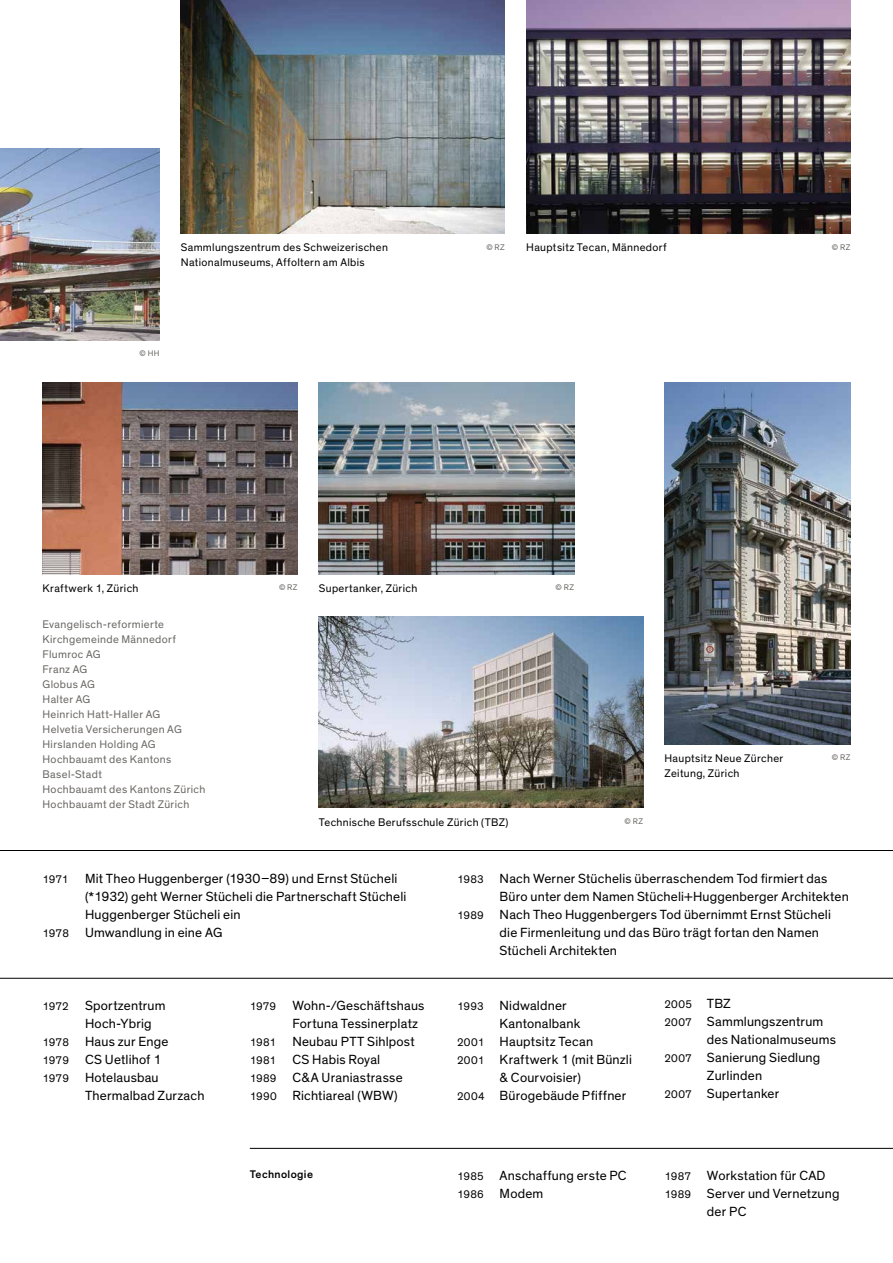
<style>
.page{position:relative;width:893px;height:1263px;background:#fff}
.page>*{position:absolute;margin:0;border:0;box-sizing:border-box;transform-origin:0 0}
.t1{font:13.5px/18px "Theinhardt Stuecheli";letter-spacing:.015em;color:#000}
.t2{font:11.25px/15px "Theinhardt Stuecheli";letter-spacing:.03em;color:#6a6864}
.t3{font:11.25px/15px "Theinhardt Stuecheli";letter-spacing:.03em;color:#000}
.t4{font:700 11.25px "Theinhardt Stuecheli";letter-spacing:.03em;color:#000}
.t5{font:8.25px "Theinhardt Stuecheli";letter-spacing:.055em;color:#6a6864}
.s1{font-size:11.25px}
.s2{font-size:13.5px}
</style>
<div class="page">
<img style="left:181px;top:0;width:324px;height:234px">
<img style="left:0;top:149px;width:159px;height:191px">
<img style="left:43px;top:383px;width:255px;height:191px">
<img style="left:319px;top:617px;width:324px;height:191px">
<img style="left:664px;top:383px;width:186px;height:361px">
<img style="left:526px;top:0;width:324px;height:234px">
<img style="left:319px;top:383px;width:255px;height:191px">
<hr style="left:0;top:978px;width:893px;height:1px;background:#000">
<hr style="left:0;top:850px;width:893px;height:1px;background:#000">
<hr style="left:250px;top:1148px;width:643px;height:1px;background:#000">
<p class="t3" style="left:181px;top:240px;width:209px">Sammlungszentrum des Schweizerischen</p>
<p class="t5" style="left:486px;top:242px;width:20px">© RZ</p>
<p class="t5" style="left:832px;top:242px;width:20px">© RZ</p>
<p class="t3" style="left:181px;top:255px;width:186px">Nationalmuseums, Affoltern am Albis</p>
<p class="t3" style="left:526px;top:240px;width:142px">Hauptsitz Tecan, Männedorf</p>
<p class="t5" style="left:139px;top:349px;width:21px">© HH</p>
<p class="t3" style="left:43px;top:581px;width:97px">Kraftwerk 1, Zürich</p>
<p class="t3" style="left:319px;top:581px;width:100px">Supertanker, Zürich</p>
<p class="t5" style="left:279px;top:583px;width:20px">© RZ</p>
<p class="t5" style="left:555px;top:583px;width:20px">© RZ</p>
<p class="t2" style="left:43px;top:617px;width:164px">Evangelisch-reformierte<br>Kirchgemeinde Männedorf<br>Flumroc AG<br>Franz AG<br>Globus AG<br>Halter AG<br>Heinrich Hatt-Haller AG<br>Helvetia Versicherungen AG<br>Hirslanden Holding AG<br>Hochbauamt des Kantons<br>Basel-Stadt<br>Hochbauamt des Kantons Zürich<br>Hochbauamt der Stadt Zürich</p>
<p class="t3" style="left:319px;top:814px;width:191px">Technische Berufsschule Zürich (TBZ)</p>
<p class="t5" style="left:625px;top:816px;width:20px">© RZ</p>
<p class="t3" style="left:664px;top:751px;width:120px">Hauptsitz Neue Zürcher<br>Zeitung, Zürich</p>
<p class="t5" style="left:832px;top:753px;width:20px">© RZ</p>
<p class="t1" style="left:43px;top:869px;width:356px"><span class="s1">1971</span> Mit Theo Huggenberger (1930–89) und Ernst Stücheli</p>
<p class="t1" style="left:85px;top:887px;width:323px">(*1932) geht Werner Stücheli die Partnerschaft Stücheli</p>
<p class="t1" style="left:85px;top:905px;width:157px">Huggenberger Stücheli ein</p>
<p class="t1" style="left:43px;top:923px;width:181px"><span class="s1">1978</span> Umwandlung in eine AG</p>
<p class="t1" style="left:43px;top:997px;width:125px"><span class="s1">1972</span> Sportzentrum</p>
<p class="t1" style="left:85px;top:1015px;width:68px">Hoch-Ybrig</p>
<p class="t1" style="left:43px;top:1033px;width:127px"><span class="s1">1978</span> Haus zur Enge</p>
<p class="t1" style="left:43px;top:1051px;width:120px"><span class="s1">1979</span> CS Uetlihof 1</p>
<p class="t1" style="left:43px;top:1069px;width:118px"><span class="s1">1979</span> Hotelausbau</p>
<p class="t1" style="left:85px;top:1087px;width:121px">Thermalbad Zurzach</p>
<p class="t1" style="left:250px;top:997px;width:176px"><span class="s1">1979</span> Wohn-/Geschäftshaus</p>
<p class="t1" style="left:292px;top:1015px;width:127px">Fortuna Tessinerplatz</p>
<p class="t1" style="left:250px;top:1033px;width:166px"><span class="s1">1981</span> Neubau PTT Sihlpost</p>
<p class="t1" style="left:250px;top:1051px;width:132px"><span class="s1">1981</span> CS Habis Royal</p>
<p class="t1" style="left:250px;top:1069px;width:154px"><span class="s1">1989</span> C&amp;A Uraniastrasse</p>
<p class="t1" style="left:250px;top:1087px;width:149px"><span class="s1">1990</span> Richtiareal (WBW)</p>
<p class="t4" style="left:250px;top:1168px;width:65px">Technologie</p>
<p class="t1" style="left:457px;top:869px;width:372px"><span class="s1">1983</span> Nach Werner Stüchelis überraschendem Tod firmiert das</p>
<p class="t1" style="left:500px;top:887px;width:351px">Büro unter dem Namen Stücheli+Huggenberger Architekten</p>
<p class="t1" style="left:457px;top:905px;width:375px"><span class="s1">1989</span> Nach Theo Huggenbergers Tod übernimmt Ernst Stücheli</p>
<p class="t1" style="left:500px;top:923px;width:321px">die Firmenleitung und das Büro trägt fortan den Namen</p>
<p class="t1" style="left:500px;top:941px;width:119px">Stücheli Architekten</p>
<p class="t1" style="left:457px;top:997px;width:111px"><span class="s1">1993</span> Nidwaldner</p>
<p class="t1" style="left:500px;top:1015px;width:82px">Kantonalbank</p>
<p class="t1" style="left:457px;top:1033px;width:138px"><span class="s1">2001</span> Hauptsitz Tecan</p>
<p class="t1" style="left:457px;top:1051px;width:176px"><span class="s1">2001</span> Kraftwerk 1 (mit Bünzli</p>
<p class="t1" style="left:500px;top:1069px;width:83px">&amp; Courvoisier)</p>
<p class="t1" style="left:457px;top:1087px;width:171px"><span class="s1">2004</span> Bürogebäude Pfiffner</p>
<p class="t1" style="left:457px;top:1167px;width:171px"><span class="s1">1985</span> Anschaffung erste PC<br><span class="s1">1986</span> Modem</p>
<p class="t3" style="left:664px;top:997px;width:68px">2005 <span class="s2">TBZ</span></p>
<p class="t1" style="left:664px;top:1013px;width:160px"><span class="s1">2007</span> Sammlungszentrum</p>
<p class="t1" style="left:707px;top:1031px;width:130px">des Nationalmuseums</p>
<p class="t1" style="left:664px;top:1049px;width:157px"><span class="s1">2007</span> Sanierung Siedlung</p>
<p class="t1" style="left:707px;top:1067px;width:57px">Zurlinden</p>
<p class="t1" style="left:664px;top:1085px;width:116px"><span class="s1">2007</span> Supertanker</p>
<p class="t1" style="left:664px;top:1167px;width:163px"><span class="s1">1987</span> Workstation für CAD</p>
<p class="t1" style="left:664px;top:1185px;width:177px"><span class="s1">1989</span> Server und Vernetzung</p>
<p class="t1" style="left:707px;top:1203px;width:41px">der PC</p>
</div>
